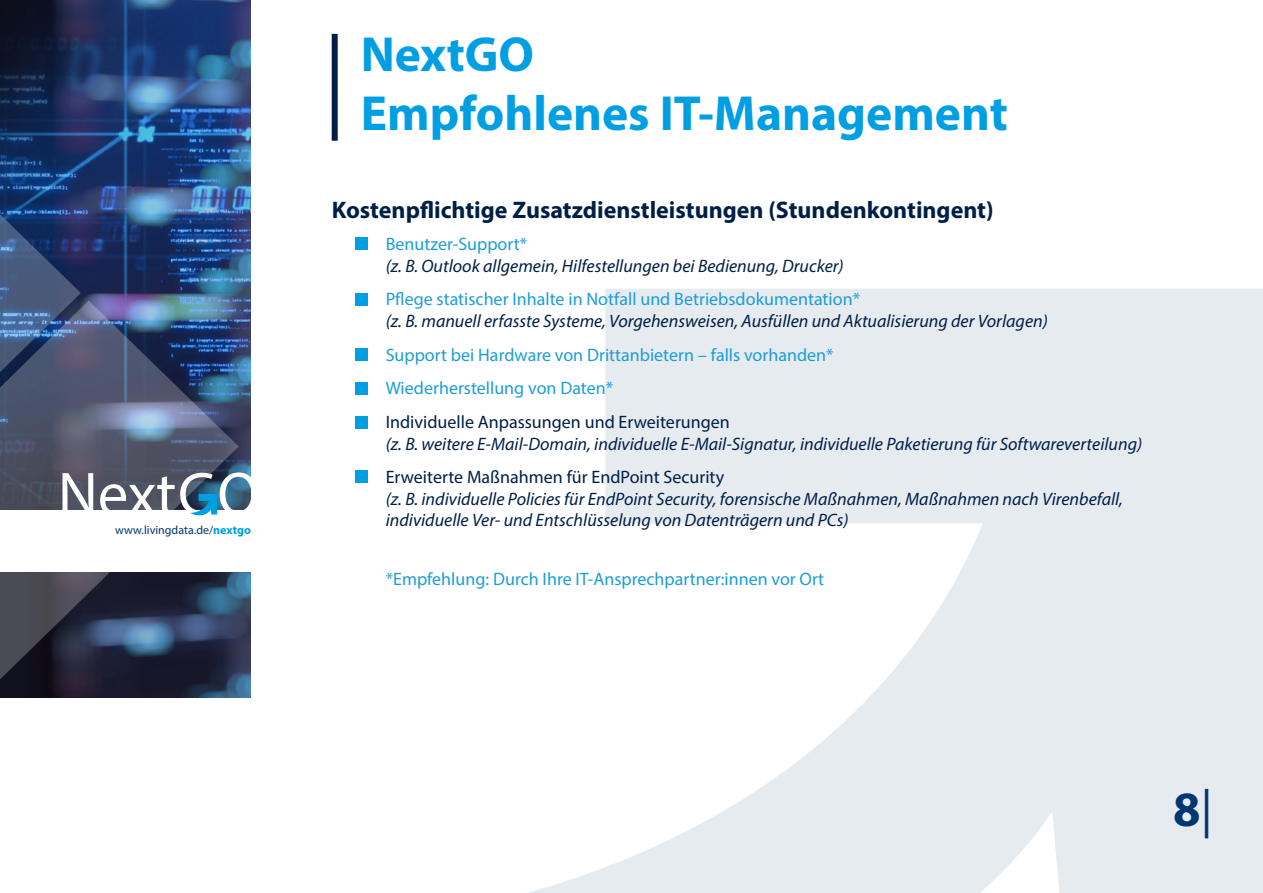
<style>
.page{position:relative;width:1263px;height:893px;background:#fff}
.page>*{position:absolute;margin:0;border:0;box-sizing:border-box;transform-origin:0 0}
.t1{font:61.95px "Myriad Pro";color:#fff}
.t2{font:700 49.5px/59.4px "Myriad Pro";color:#009fe3}
.t3{font:700 49.5px "Myriad Pro";color:#003770}
.t4{font:700 24px "Myriad Pro";color:#001f47}
.t5{font:italic 18px/21.6px "Myriad Pro";color:#001f47}
.t6{font:18px/33.6px "Myriad Pro";color:#1d9dd8}
.t7{font:18px "Myriad Pro";color:#001f47}
.t8{font:12px "Myriad Pro";color:#003770}
.s1{font-weight:700;color:#009fe3}
.s2{font-weight:400}
</style>
<div class="page">
<svg style="left:528px;top:289px;width:735px;height:604px;fill:#e6ebf0"></svg>
<img style="left:0;top:0;width:251px;height:697px">
<div style="left:0;top:510px;width:277px;height:61px;background:#fff"></div>
<svg style="left:0;top:34px;width:81px;height:267px;background:#1f3663"></svg>
<img style="left:0;top:301px;width:239px;height:397px">
<div style="left:332px;top:34px;width:6px;height:107px;background:#001f47"></div>
<div style="left:355px;top:382px;width:13px;height:13px;background:#009fe3"></div>
<div style="left:355px;top:416px;width:13px;height:13px;background:#009fe3"></div>
<div style="left:355px;top:348px;width:13px;height:13px;background:#009fe3"></div>
<div style="left:355px;top:237px;width:13px;height:13px;background:#009fe3"></div>
<div style="left:355px;top:470px;width:13px;height:13px;background:#009fe3"></div>
<div style="left:355px;top:293px;width:13px;height:13px;background:#009fe3"></div>
<svg style="left:180px;top:473px;width:37px;height:44px"></svg>
<h1 class="t1" style="left:58px;top:456px;width:203px">Next O</h1>
<p class="t8" style="left:115px;top:522px;width:137px">www.livingdata.de/<span class="s1">nextgo</span></p>
<h2 class="t2" style="left:361px;top:23px;width:649px">NextGO<br>Empfohlenes IT-Management</h2>
<h3 class="t4" style="left:332px;top:194px;width:663px">Kostenpflichtige Zusatzdienstleistungen (Stundenkontingent)</h3>
<p class="t6" style="left:386px;top:227px;width:143px">Benutzer-Support*</p>
<p class="t5" style="left:386px;top:255px;width:459px">(z. B. Outlook allgemein, Hilfestellungen bei Bedienung, Drucker)</p>
<p class="t6" style="left:386px;top:282px;width:476px">Pflege statischer Inhalte in Notfall und Betriebsdokumentation*</p>
<p class="t5" style="left:386px;top:310px;width:664px">(z. B. manuell erfasste Systeme, Vorgehensweisen, Ausfüllen und Aktualisierung der Vorlagen)</p>
<p class="t6" style="left:386px;top:338px;width:449px">Support bei Hardware von Drittanbietern – falls vorhanden*<br>Wiederherstellung von Daten*</p>
<p class="t7" style="left:386px;top:411px;width:346px">Individuelle Anpassungen und Erweiterungen</p>
<p class="t5" style="left:386px;top:432px;width:758px">(z. B. weitere E-Mail-Domain, individuelle E-Mail-Signatur, individuelle Paketierung für Softwareverteilung)</p>
<p class="t7" style="left:386px;top:466px;width:340px">Erweiterte Maßnahmen für EndPoint Security</p>
<p class="t5" style="left:386px;top:488px;width:739px">(z. B. individuelle Policies für EndPoint Security, forensische Maßnahmen, Maßnahmen nach Virenbefall, individuelle Ver- und Entschlüsselung von Datenträgern und PCs)</p>
<p class="t6" style="left:386px;top:562px;width:440px">*Empfehlung: Durch Ihre IT-Ansprechpartner:innen vor Ort</p>
<h2 class="t3" style="left:1173px;top:777px;width:41px">8<span class="s2">|</span></h2>
</div>
